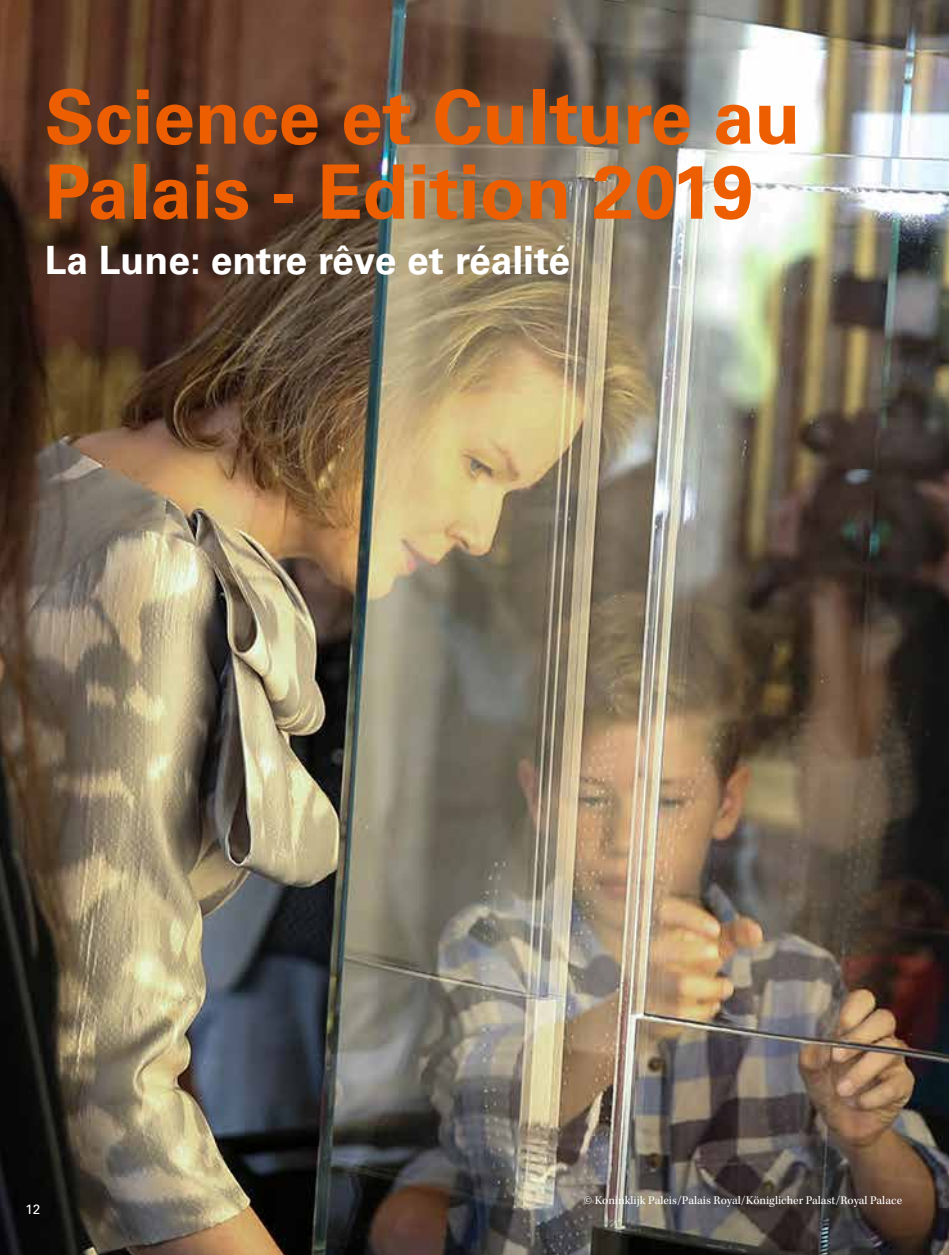
<style>
.page{position:relative;width:949px;height:1255px;background:#fff}
.page>*{position:absolute;margin:0;border:0;box-sizing:border-box;transform-origin:0 0}
.t1{font:700 75px/75px "Univers LT Std";color:#ed5e00}
.t2{font:700 39px "Univers LT Std";color:#fff}
.t3{font:13.5px "Univers LT Std";color:#fff}
.t4{font:12px "Kepler Std";color:#fff}
</style>
<div class="page">
<hr style="left:948px;top:0;width:1px;height:1254px;background:#f9dab6">
<img style="left:0;top:0;width:948px;height:1254px">
<h1 class="t1" style="left:45px;top:80px;width:757px">Science et Culture au<br>Palais - Edition 2019</h1>
<h2 class="t2" style="left:45px;top:237px;width:527px">La Lune: entre rêve et réalité</h2>
<p class="t3" style="left:26px;top:1200px;width:16px">12</p>
<p class="t4" style="left:583px;top:1193px;width:320px">© Koninklijk Paleis/Palais Royal/Königlicher Palast/Royal Palace</p>
</div>
